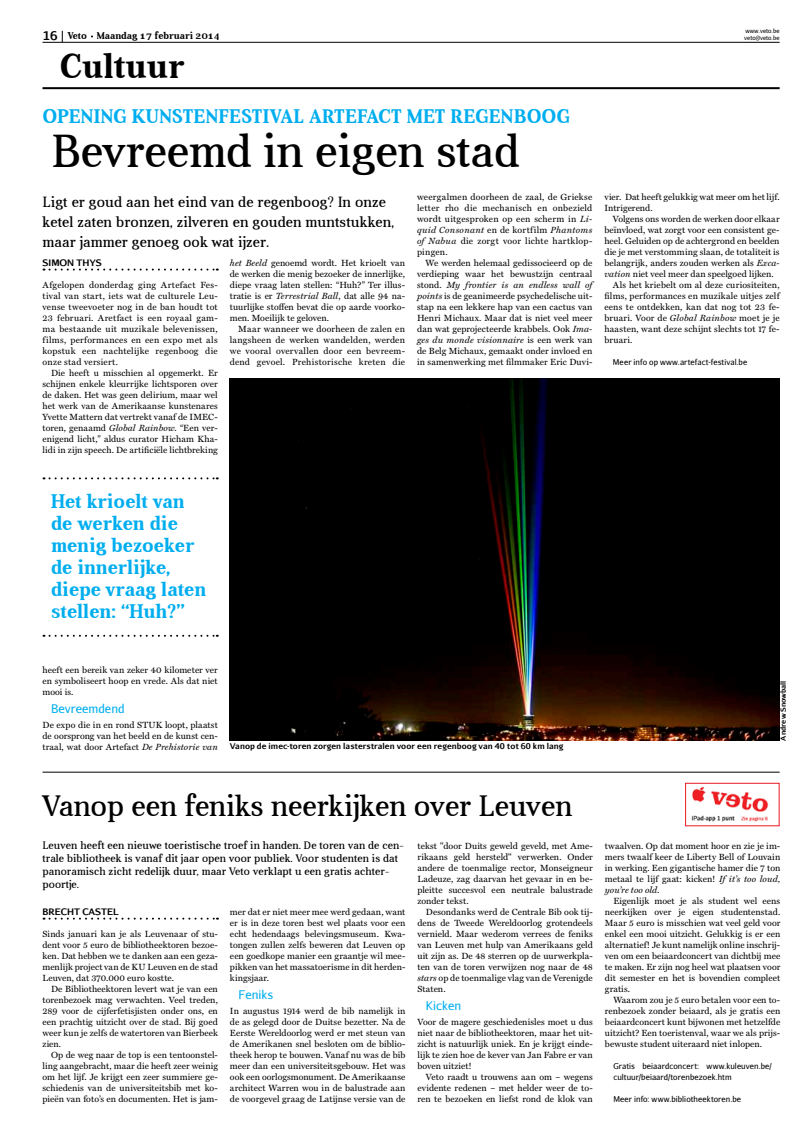
<style>
.page{position:relative;width:808px;height:1134px;background:#fff}
.page>*{position:absolute;margin:0;border:0;box-sizing:border-box;transform-origin:0 0}
.t1{font:47px "Aver";color:#000}
.t2{font:700 35px "Aver";color:#000}
.t3{font:30px "Aver";color:#000}
.t4{font:700 20px/22px "Aver";color:#00aeef}
.t5{font:15px/20px "Aver";letter-spacing:.01em;color:#000}
.t6{font:12px "Aurulent Sans";color:#00aeef}
.t7{font:11px/13px "Aver";letter-spacing:.01em;color:#000}
.t8{font:700 10px "Aver";color:#000}
.t9{font:9px/11px "Miller Text";letter-spacing:.01em;color:#000;text-align:justify}
.t10{font:700 9px "Aurulent Sans";color:#000}
.t11{font:8px/11px "Aurulent Sans";letter-spacing:.01em;color:#000}
.t12{font:700 8px "Aurulent Sans";letter-spacing:.01em;color:#000}
.t13{font:700 7px "Aurulent Sans";color:#000}
.t14{font:6px/7.2px "Aurulent Sans";color:#000}
.s1{font-family:"Aurulent Sans";font-size:12px}
.s2{font-style:italic}
</style>
<div class="page">
<img style="left:691px;top:786px;width:78px;height:36px">
<div style="left:685px;top:783px;width:95px;height:43px;border:1px solid #ec1b24"></div>
<svg style="left:44px;top:269px;width:174px;height:2px"></svg>
<svg style="left:44px;top:477px;width:174px;height:2px"></svg>
<svg style="left:44px;top:635px;width:174px;height:2px"></svg>
<hr style="left:43px;top:772px;width:737px;height:1px;background:#000">
<svg style="left:44px;top:918px;width:174px;height:2px"></svg>
<img style="left:230px;top:378px;width:550px;height:363px">
<hr style="left:43px;top:42px;width:737px;height:1px;background:#000">
<hr style="left:43px;top:87px;width:737px;height:2px;background:#000">
<p class="t8" style="left:43px;top:30px;width:179px"><span class="s1">16</span> Veto Maandag 17 februari 2014</p>
<p class="t14" style="left:744px;top:27px;width:37px">www.veto.be veto@veto.be</p>
<h2 class="t2" style="left:60px;top:46px;width:126px">Cultuur</h2>
<h3 class="t4" style="left:43px;top:105px;width:486px">Opening kunstenfestival Artefact met regenboo</h3>
<h3 class="t4" style="left:556px;top:105px;width:15px">g</h3>
<h1 class="t1" style="left:51px;top:125px;width:470px">Bevreemd in eigen stad</h1>
<h3 class="t5" style="left:43px;top:192px;width:353px">Ligt er goud aan het eind van de regenboog? In onze ketel zaten bronzen, zilveren en gouden muntstukken, maar jammer genoeg ook wat ijzer.</h3>
<p class="t10" style="left:43px;top:256px;width:61px">Simon Thys</p>
<p class="t9" style="left:43px;top:279px;width:177px">Afgelopen donderdag ging Artefact Fes&shy;tival van start, iets wat de culturele Leu&shy;vense tweevoeter nog in de ban houdt tot 23 februari. Aretfact is een royaal gam&shy;ma bestaande uit muzikale belevenissen, films, performances en een expo met als kopstuk een nachtelijke regenboog die onze stad versiert.</p>
<p class="t9" style="left:43px;top:367px;width:177px;text-indent:9px">Die heeft u misschien al opgemerkt. Er schijnen enkele kleurrijke lichtsporen over de daken. Het was geen delirium, maar wel het werk van de Amerikaanse kunstenares Yvette Mattern dat vertrekt vanaf de IMEC&shy;toren, genaamd <span class="s2">Global Rainbow</span>. “Een ver&shy;enigend licht,” aldus curator Hicham Kha&shy;lidi in zijn speech. De artificiële lichtbreking</p>
<p class="t9" style="left:417px;top:191px;width:177px">weergalmen doorheen de zaal, de Griekse letter rho die mechanisch en onbezield wordt uitgesproken op een scherm in <span class="s2">Li&shy;quid Consonant</span> en de kortfilm <span class="s2">Phantoms of Nabua</span> die zorgt voor lichte hartklop&shy;pingen.</p>
<p class="t9" style="left:417px;top:257px;width:177px;text-indent:9px">We werden helemaal gedissocieerd op de verdieping waar het bewustzijn centraal stond. <span class="s2">My frontier is an endless wall of points</span> is de geanimeerde psychedelische uit&shy;stap na een lekkere hap van een cactus van Henri Michaux. Maar dat is niet veel meer dan wat geprojecteerde krabbels. Ook <span class="s2">Ima&shy;ges du monde visionnaire</span> is een werk van de Belg Michaux, gemaakt onder invloed en in samenwerking met filmmaker Eric Duvi-</p>
<p class="t9" style="left:230px;top:257px;width:177px"><span class="s2">het Beeld</span> genoemd wordt. Het krioelt van de werken die menig bezoeker de innerlijke, diepe vraag laten stellen: “Huh?” Ter illus&shy;tratie is er <span class="s2">Terrestrial Ball</span>, dat alle 94 na&shy;tuurlijke stoffen bevat die op aarde voorko&shy;men. Moeilijk te geloven.</p>
<p class="t9" style="left:230px;top:323px;width:177px;text-indent:9px">Maar wanneer we doorheen de zalen en langsheen de werken wandelden, werden we vooral overvallen door een bevreem&shy;dend gevoel. Prehistorische kreten die</p>
<p class="t9" style="left:604px;top:191px;width:177px">vier. Dat heeft gelukkig wat meer om het lijf.<br>Intrigerend.</p>
<p class="t9" style="left:613px;top:213px;width:168px">Volgens ons worden de werken door elkaar</p>
<p class="t9" style="left:604px;top:224px;width:177px">beïnvloed, wat zorgt voor een consistent ge-</p>
<p class="t9" style="left:604px;top:235px;width:177px">heel. Geluiden op de achtergrond en beelden</p>
<p class="t9" style="left:604px;top:246px;width:177px">die je met verstomming slaan, de totaliteit is</p>
<p class="t9" style="left:604px;top:257px;width:177px">belangrijk, anders zouden werken als <span class="s2">Exca-</span></p>
<p class="t9" style="left:604px;top:268px;width:171px"><span class="s2">vation</span> niet veel meer dan speelgoed lijken.</p>
<p class="t9" style="left:613px;top:279px;width:168px">Als het kriebelt om al deze curiositeiten,</p>
<p class="t9" style="left:604px;top:290px;width:177px">films, performances en muzikale uitjes zelf</p>
<p class="t9" style="left:604px;top:301px;width:177px">eens te ontdekken, kan dat nog tot 23 fe-</p>
<p class="t9" style="left:604px;top:312px;width:177px">bruari. Voor de <span class="s2">Global Rainbow</span> moet je je</p>
<p class="t9" style="left:604px;top:323px;width:177px">haasten, want deze schijnt slechts tot 17 fe-</p>
<p class="t9" style="left:604px;top:334px;width:30px">bruari.</p>
<p class="t11" style="left:613px;top:356px;width:136px">Meer info op www.artefact-festival.be</p>
<h3 class="t4" style="left:51px;top:490px;width:157px">Het krioelt van de werken die menig bezoeker de innerlijke, diepe vraag laten stellen: “Huh?”</h3>
<p class="t9" style="left:43px;top:664px;width:177px">heeft een bereik van zeker 40 kilometer ver en symboliseert hoop en vrede. Als dat niet mooi is.</p>
<h3 class="t6" style="left:51px;top:701px;width:75px">Bevreemdend</h3>
<p class="t9" style="left:43px;top:719px;width:177px">De expo die in en rond STUK loopt, plaatst de oorsprong van het beeld en de kunst cen&shy;traal, wat door Artefact <span class="s2">De Prehistorie van</span></p>
<p class="t12" style="left:230px;top:740px;width:335px">Vanop de imec-toren zorgen lasterstralen voor een regenboog van 40 tot 60 km lang</p>
<p class="t13" style="left:778px;top:741px;width:62px;rotate:-90deg">Andrew Snowball</p>
<h3 class="t3" style="left:43px;top:789px;width:531px">Vanop een feniks neerkijken over Leuven</h3>
<p class="t7" style="left:43px;top:838px;width:363px">Leuven heeft een nieuwe toeristische troef in handen. De toren van de cen&shy;trale bibliotheek is vanaf dit jaar open voor publiek. Voor studenten is dat panoramisch zicht redelijk duur, maar Veto verklapt u een gratis achter&shy;poortje.</p>
<p class="t10" style="left:43px;top:905px;width:78px">Brecht Castel</p>
<p class="t9" style="left:43px;top:928px;width:177px">Sinds januari kan je als Leuvenaar of stu&shy;dent voor 5 euro de bibliotheektoren bezoe&shy;ken. Dat hebben we te danken aan een geza&shy;menlijk project van de KU Leuven en de stad Leuven, dat 370.000 euro kostte.</p>
<p class="t9" style="left:43px;top:983px;width:177px;text-indent:9px">De Bibliotheektoren levert wat je van een torenbezoek mag verwachten. Veel treden, 289 voor de cijferfetisjisten onder ons, en een prachtig uitzicht over de stad. Bij goed weer kun je zelfs de watertoren van Bierbeek zien.</p>
<p class="t9" style="left:43px;top:1049px;width:177px;text-indent:9px">Op de weg naar de top is een tentoonstel&shy;ling aangebracht, maar die heeft zeer weinig om het lijf. Je krijgt een zeer summiere ge&shy;schiedenis van de universiteitsbib met ko&shy;pieën van foto’s en documenten. Het is jam-</p>
<p class="t9" style="left:417px;top:840px;width:177px">tekst "door Duits geweld geveld, met Ame&shy;rikaans geld hersteld" verwerken. Onder andere de toenmalige rector, Monseigneur Ladeuze, zag daarvan het gevaar in en be&shy;pleitte succesvol een neutrale balustrade zonder tekst.</p>
<p class="t9" style="left:417px;top:906px;width:177px;text-indent:9px">Desondanks werd de Centrale Bib ook tij&shy;dens de Tweede Wereldoorlog grotendeels vernield. Maar wederom verrees de feniks van Leuven met hulp van Amerikaans geld uit zijn as. De 48 sterren op de uurwerkpla&shy;ten van de toren verwijzen nog naar de 48 <span class="s2">stars</span> op de toenmalige vlag van de Verenigde Staten.</p>
<h3 class="t6" style="left:426px;top:998px;width:37px">Kicken</h3>
<p class="t9" style="left:417px;top:1016px;width:177px">Voor de magere geschiedenisles moet u dus niet naar de bibliotheektoren, maar het uit&shy;zicht is natuurlijk uniek. En je krijgt einde&shy;lijk te zien hoe de kever van Jan Fabre er van boven uitziet!</p>
<p class="t9" style="left:417px;top:1071px;width:177px;text-indent:9px">Veto raadt u trouwens aan om – wegens evidente redenen – met helder weer de to&shy;ren te bezoeken en liefst rond de klok van</p>
<p class="t9" style="left:230px;top:906px;width:177px">mer dat er niet meer mee werd gedaan, want er is in deze toren best wel plaats voor een echt hedendaags belevingsmuseum. Kwa&shy;tongen zullen zelfs beweren dat Leuven op een goedkope manier een graantje wil mee&shy;pikken van het massatoerisme in dit herden&shy;kingsjaar.</p>
<h3 class="t6" style="left:238px;top:987px;width:36px">Feniks</h3>
<p class="t9" style="left:230px;top:1005px;width:177px">In augustus 1914 werd de bib namelijk in de as gelegd door de Duitse bezetter. Na de Eerste Wereldoorlog werd er met steun van de Amerikanen snel besloten om de biblio&shy;theek herop te bouwen. Vanaf nu was de bib meer dan een universiteitsgebouw. Het was ook een oorlogsmonument. De Amerikaanse architect Warren wou in de balustrade aan de voorgevel graag de Latijnse versie van de</p>
<p class="t9" style="left:605px;top:840px;width:177px">twaalven. Op dat moment hoor en zie je im&shy;mers twaalf keer de Liberty Bell of Louvain in werking. Een gigantische hamer die 7 ton metaal te lijf gaat: kicken! <span class="s2">If it’s too loud, you’re too old.</span></p>
<p class="t9" style="left:605px;top:895px;width:177px;text-indent:9px">Eigenlijk moet je als student wel eens neerkijken over je eigen studentenstad.<br>Maar 5 euro is misschien wat veel geld voor enkel een mooi uitzicht. Gelukkig is er een alternatief! Je kunt namelijk online inschrij&shy;ven om een beiaardconcert van dichtbij mee te maken. Er zijn nog heel wat plaatsen voor dit semester en het is bovendien compleet gratis.</p>
<p class="t9" style="left:605px;top:994px;width:177px;text-indent:9px">Waarom zou je 5 euro betalen voor een to&shy;renbezoek zonder beiaard, als je gratis een beiaardconcert kunt bijwonen met hetzelfde uitzicht? Een toeristenval, waar we als prijs&shy;bewuste student uiteraard niet inlopen.</p>
<p class="t11" style="left:613px;top:1060px;width:160px">Gratis beiaardconcert: www.kuleuven.be/ cultuur/beiaard/torenbezoek.htm</p>
<p class="t11" style="left:613px;top:1093px;width:129px">Meer info: www.bibliotheektoren.be</p>
</div>
